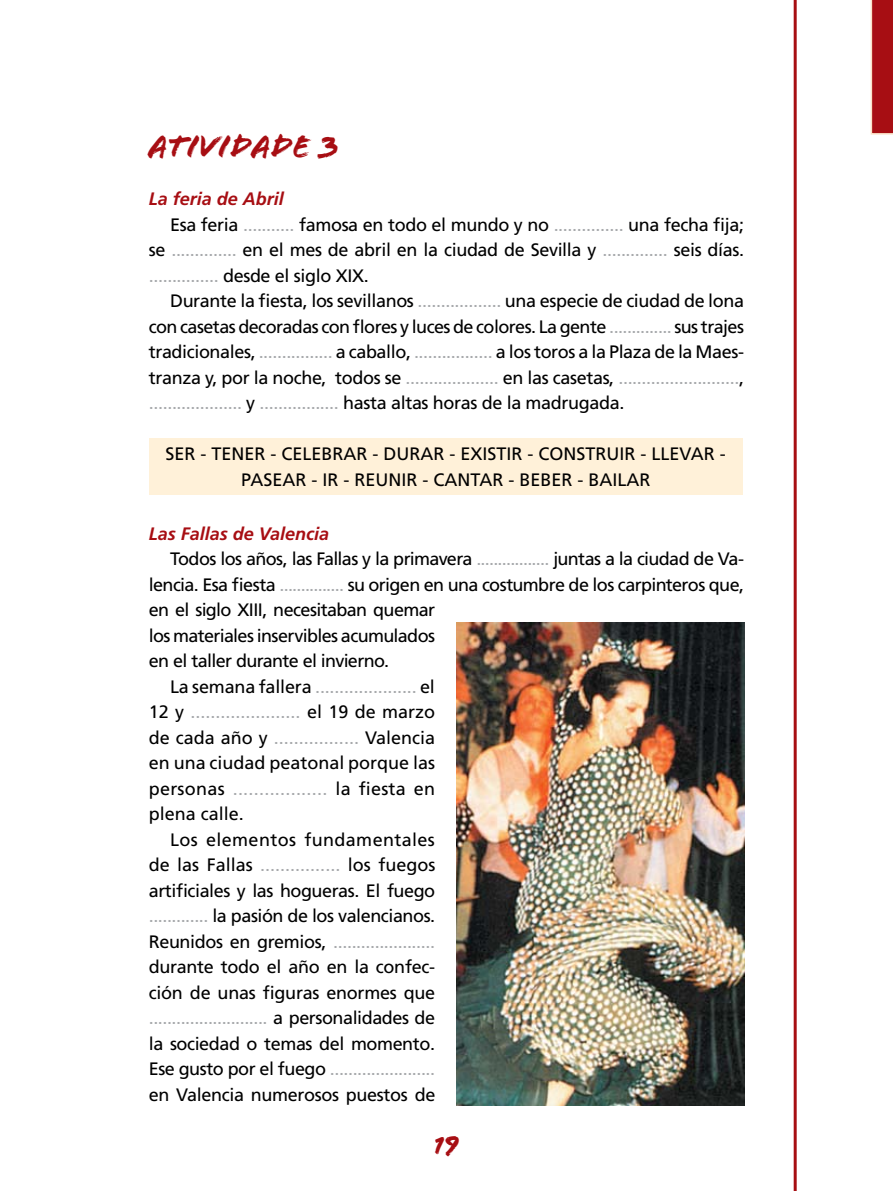
<style>
.page{position:relative;width:893px;height:1191px;background:#fff}
.page>*{position:absolute;margin:0;border:0;box-sizing:border-box;transform-origin:0 0}
.t1{font:33px "Flood";color:#a70e13}
.t2{font:27px "Flood";color:#a70e13}
.t3{font:18px "Frutiger";letter-spacing:-.02em;color:#000}
.t4{font:18px "Frutiger";letter-spacing:-.02em;color:#a7a9ac}
.t5{font:18px/25.5px "Frutiger";color:#000;text-align:center}
.t6{font:18px "Frutiger";letter-spacing:-.04em;color:#000}
.t7{font:18px "Frutiger";color:#a7a9ac}
.t8{font:18px "Frutiger";letter-spacing:.015em;color:#000}
.t9{font:italic 700 18px "Frutiger";color:#a70e13}
.t10{font:18px "Frutiger";letter-spacing:.02em;color:#000}
.s1{color:#a7a9ac}
.s2{color:#000}
</style>
<div class="page">
<hr style="left:794px;top:0;width:3px;height:1191px;background:#a70e13">
<svg style="left:871px;top:0;width:22px;height:135px;background:#ac1b1e"></svg>
<div style="left:149px;top:438px;width:594px;height:56px;background:#fff1d9"></div>
<img style="left:456px;top:623px;width:288px;height:482px">
<h1 class="t1" style="left:149px;top:128px;width:192px">ATIVIDADE 3</h1>
<p class="t9" style="left:149px;top:188px;width:137px">La feria de Abril</p>
<p class="t3" style="left:170px;top:214px;width:576px">Esa feria <span class="s1">...........</span> famosa en todo el mundo y no <span class="s1">...............</span> una fecha fija;</p>
<p class="t3" style="left:149px;top:239px;width:597px">se <span class="s1">..............</span> en el mes de abril en la ciudad de Sevilla y <span class="s1">..............</span> seis días.</p>
<p class="t3" style="left:149px;top:265px;width:221px"><span class="s1">...............</span> desde el siglo XIX.</p>
<p class="t3" style="left:170px;top:290px;width:576px">Durante la fiesta, los sevillanos <span class="s1">..................</span> una especie de ciudad de lona</p>
<p class="t3" style="left:149px;top:316px;width:597px">con casetas decoradas con flores y luces de colores. La gente <span class="s1">..............</span> sus trajes</p>
<p class="t3" style="left:149px;top:341px;width:597px">tradicionales, <span class="s1">................</span> a caballo, <span class="s1">.................</span> a los toros a la Plaza de la Maes-</p>
<p class="t4" style="left:149px;top:367px;width:597px"><span class="s2">tranza y, por la noche, todos se</span> .................... <span class="s2">en las casetas,</span> ..........................<span class="s2">,</span></p>
<p class="t4" style="left:149px;top:392px;width:477px">.................... <span class="s2">y</span> ................. <span class="s2">hasta altas horas de la madrugada.</span></p>
<p class="t5" style="left:166px;top:441px;width:562px">SER - TENER - CELEBRAR - DURAR - EXISTIR - CONSTRUIR - LLEVAR -<br>PASEAR - IR - REUNIR - CANTAR - BEBER - BAILAR</p>
<p class="t9" style="left:149px;top:523px;width:182px">Las Fallas de Valencia</p>
<p class="t6" style="left:170px;top:548px;width:576px">Todos los años, las Fallas y la primavera <span class="s1">.................</span> juntas a la ciudad de Va-</p>
<p class="t3" style="left:149px;top:574px;width:597px">lencia. Esa fiesta <span class="s1">...............</span> su origen en una costumbre de los carpinteros que,</p>
<p class="t3" style="left:149px;top:599px;width:288px">en el siglo XIII, necesitaban quemar</p>
<p class="t3" style="left:149px;top:625px;width:288px">los materiales inservibles acumulados</p>
<p class="t3" style="left:149px;top:650px;width:242px">en el taller durante el invierno.</p>
<p class="t4" style="left:170px;top:676px;width:266px"><span class="s2">La semana fallera</span> ..................... <span class="s2">el</span></p>
<p class="t7" style="left:149px;top:701px;width:288px"><span class="s2">12 y</span> ...................... <span class="s2">el 19 de marzo</span></p>
<p class="t5" style="left:149px;top:724px;width:288px">de cada año y <span class="s1">.................</span> Valencia</p>
<p class="t5" style="left:149px;top:750px;width:288px">en una ciudad peatonal porque las</p>
<p class="t8" style="left:149px;top:778px;width:288px">personas <span class="s1">..................</span> la fiesta en</p>
<p class="t5" style="left:149px;top:801px;width:97px">plena calle.</p>
<p class="t10" style="left:170px;top:829px;width:266px">Los elementos fundamentales</p>
<p class="t5" style="left:149px;top:852px;width:288px">de las Fallas <span class="s1">................</span> los fuegos</p>
<p class="t3" style="left:149px;top:880px;width:288px">artificiales y las hogueras. El fuego</p>
<p class="t3" style="left:149px;top:905px;width:288px"><span class="s1">.............</span> la pasión de los valencianos.</p>
<p class="t4" style="left:149px;top:931px;width:288px"><span class="s2">Reunidos en gremios,</span> ......................</p>
<p class="t3" style="left:149px;top:956px;width:288px">durante todo el año en la confec-</p>
<p class="t3" style="left:149px;top:982px;width:288px">ción de unas figuras enormes que</p>
<p class="t4" style="left:149px;top:1007px;width:288px">.......................... <span class="s2">a personalidades de</span></p>
<p class="t3" style="left:149px;top:1033px;width:288px">la sociedad o temas del momento.</p>
<p class="t4" style="left:149px;top:1058px;width:288px"><span class="s2">Ese gusto por el fuego</span> .......................</p>
<p class="t3" style="left:149px;top:1084px;width:288px">en Valencia numerosos puestos de</p>
<h2 class="t2" style="left:434px;top:1129px;width:27px">19</h2>
</div>
